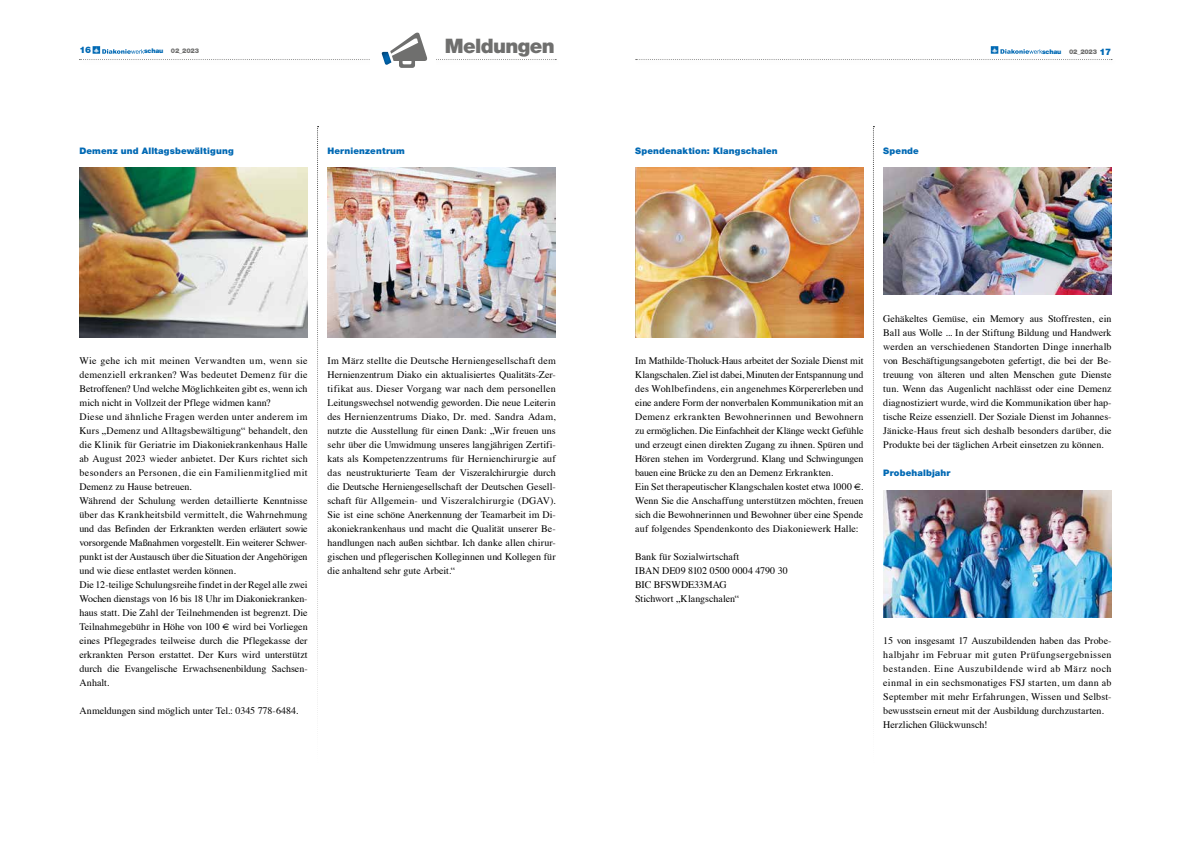
<style>
.page{position:relative;width:1191px;height:842px;background:#fff}
.page>*{position:absolute;margin:0;border:0;box-sizing:border-box;transform-origin:0 0}
.t1{font:900 20px "Helvetica Neue LT Pro";letter-spacing:-.03em;color:#6f6f6e}
.t2{font:10px/14px "Times";color:#000}
.t3{font:900 9px "Helvetica Neue LT Pro";letter-spacing:.015em;color:#0069b4}
.t4{font:900 6.5px "Helvetica Neue LT Pro";letter-spacing:-.03em;color:#6f6f6e}
.s1{color:#0069b4}
.s2{font-size:9px;color:#0069b4}
</style>
<div class="page">
<svg style="left:635px;top:46px;width:477px;height:14px"></svg>
<svg style="left:79px;top:32px;width:477px;height:36px"></svg>
<svg style="left:317px;top:126px;width:1px;height:589px"></svg>
<img style="left:79px;top:167px;width:229px;height:170px">
<svg style="left:873px;top:126px;width:1px;height:589px"></svg>
<img style="left:327px;top:167px;width:229px;height:170px">
<img style="left:635px;top:167px;width:228px;height:170px">
<img style="left:883px;top:167px;width:228px;height:128px">
<img style="left:883px;top:490px;width:228px;height:128px">
<p class="t3" style="left:79px;top:45px;width:13px">16</p>
<p class="t4" style="left:144px;top:47px;width:56px"><span class="s1">schau</span> 02_2023</p>
<h1 class="t1" style="left:445px;top:34px;width:112px">Meldungen</h1>
<p class="t4" style="left:1042px;top:48px;width:70px"><span class="s1">schau</span> 02_2023 <span class="s2">17</span></p>
<p class="t3" style="left:79px;top:146px;width:156px">Demenz und Alltagsbewältigung</p>
<p class="t3" style="left:327px;top:146px;width:79px">Hernienzentrum</p>
<p class="t2" style="left:79px;top:353px;width:230px">Wie gehe ich mit meinen Verwandten um, wenn sie demenziell erkranken? Was bedeutet Demenz für die Betroffenen? Und welche Möglichkeiten gibt es, wenn ich mich nicht in Vollzeit der Pflege widmen kann?<br>Diese und ähnliche Fragen werden unter anderem im Kurs „Demenz und Alltagsbewältigung“ behandelt, den die Klinik für Geriatrie im Diakoniekrankenhaus Halle ab August 2023 wieder anbietet. Der Kurs richtet sich besonders an Personen, die ein Familienmitglied mit Demenz zu Hause betreuen.<br>Während der Schulung werden detaillierte Kenntnisse über das Krankheitsbild vermittelt, die Wahrnehmung und das Befinden der Erkrankten werden erläutert sowie vorsorgende Maßnahmen vorgestellt. Ein weiterer Schwer&shy;punkt ist der Austausch über die Situation der Angehörigen und wie diese entlastet werden können.<br>Die 12-teilige Schulungsreihe findet in der Regel alle zwei Wochen dienstags von 16 bis 18 Uhr im Diakoniekranken&shy;haus statt. Die Zahl der Teilnehmenden ist begrenzt. Die Teilnahmegebühr in Höhe von 100 € wird bei Vorliegen eines Pflegegrades teilweise durch die Pflegekasse der erkrankten Person erstattet. Der Kurs wird unterstützt durch die Evangelische Erwachsenenbildung Sachsen-Anhalt.</p>
<p class="t2" style="left:79px;top:703px;width:220px">Anmeldungen sind möglich unter Tel.: 0345 778-6484.</p>
<p class="t2" style="left:327px;top:353px;width:230px;text-align:justify">Im März stellte die Deutsche Herniengesellschaft dem Hernienzentrum Diako ein aktualisiertes Qualitäts-Zer&shy;tifikat aus. Dieser Vorgang war nach dem personellen Leitungswechsel notwendig geworden. Die neue Leiterin des Hernienzentrums Diako, Dr. med. Sandra Adam, nutzte die Ausstellung für einen Dank: „Wir freuen uns sehr über die Umwidmung unseres langjährigen Zertifi&shy;kats als Kompetenzzentrums für Hernienchirurgie auf das neustrukturierte Team der Viszeralchirurgie durch die Deutsche Herniengesellschaft der Deutschen Gesell&shy;schaft für Allgemein- und Viszeralchirurgie (DGAV).<br>Sie ist eine schöne Anerkennung der Teamarbeit im Di&shy;akoniekrankenhaus und macht die Qualität unserer Be&shy;handlungen nach außen sichtbar. Ich danke allen chirur&shy;gischen und pflegerischen Kolleginnen und Kollegen für die anhaltend sehr gute Arbeit.“</p>
<p class="t3" style="left:635px;top:146px;width:144px">Spendenaktion: Klangschalen</p>
<p class="t3" style="left:883px;top:146px;width:37px">Spende</p>
<p class="t2" style="left:635px;top:353px;width:230px">Im Mathilde-Tholuck-Haus arbeitet der Soziale Dienst mit Klangschalen. Ziel ist dabei, Minuten der Entspannung und des Wohlbefindens, ein angenehmes Körpererleben und eine andere Form der nonverbalen Kommunikation mit an Demenz erkrankten Bewohnerinnen und Bewohnern zu ermöglichen. Die Einfachheit der Klänge weckt Gefühle und erzeugt einen direkten Zugang zu ihnen. Spüren und Hören stehen im Vordergrund. Klang und Schwingungen bauen eine Brücke zu den an Demenz Erkrankten.<br>Ein Set therapeutischer Klangschalen kostet etwa 1000 €.<br>Wenn Sie die Anschaffung unterstützen möchten, freuen sich die Bewohnerinnen und Bewohner über eine Spende auf folgendes Spendenkonto des Diakoniewerk Halle:</p>
<p class="t2" style="left:635px;top:549px;width:154px">Bank für Sozialwirtschaft<br>IBAN DE09 8102 0500 0004 4790 30<br>BIC BFSWDE33MAG<br>Stichwort „Klangschalen“</p>
<p class="t2" style="left:883px;top:311px;width:230px;text-align:justify">Gehäkeltes Gemüse, ein Memory aus Stoffresten, ein Ball aus Wolle ... In der Stiftung Bildung und Handwerk werden an verschiedenen Standorten Dinge innerhalb von Beschäftigungsangeboten gefertigt, die bei der Be&shy;treuung von älteren und alten Menschen gute Dienste tun. Wenn das Augenlicht nachlässt oder eine Demenz diagnostiziert wurde, wird die Kommunikation über hap&shy;tische Reize essenziell. Der Soziale Dienst im Johannes-Jänicke-Haus freut sich deshalb besonders darüber, die Produkte bei der täglichen Arbeit einsetzen zu können.</p>
<p class="t3" style="left:883px;top:468px;width:69px">Probehalbjahr</p>
<p class="t2" style="left:883px;top:633px;width:230px">15 von insgesamt 17 Auszubildenden haben das Probe&shy;halbjahr im Februar mit guten Prüfungsergebnissen bestanden. Eine Auszubildende wird ab März noch einmal in ein sechsmonatiges FSJ starten, um dann ab September mit mehr Erfahrungen, Wissen und Selbst&shy;bewusstsein erneut mit der Ausbildung durchzustarten.<br>Herzlichen Glückwunsch!</p>
</div>
